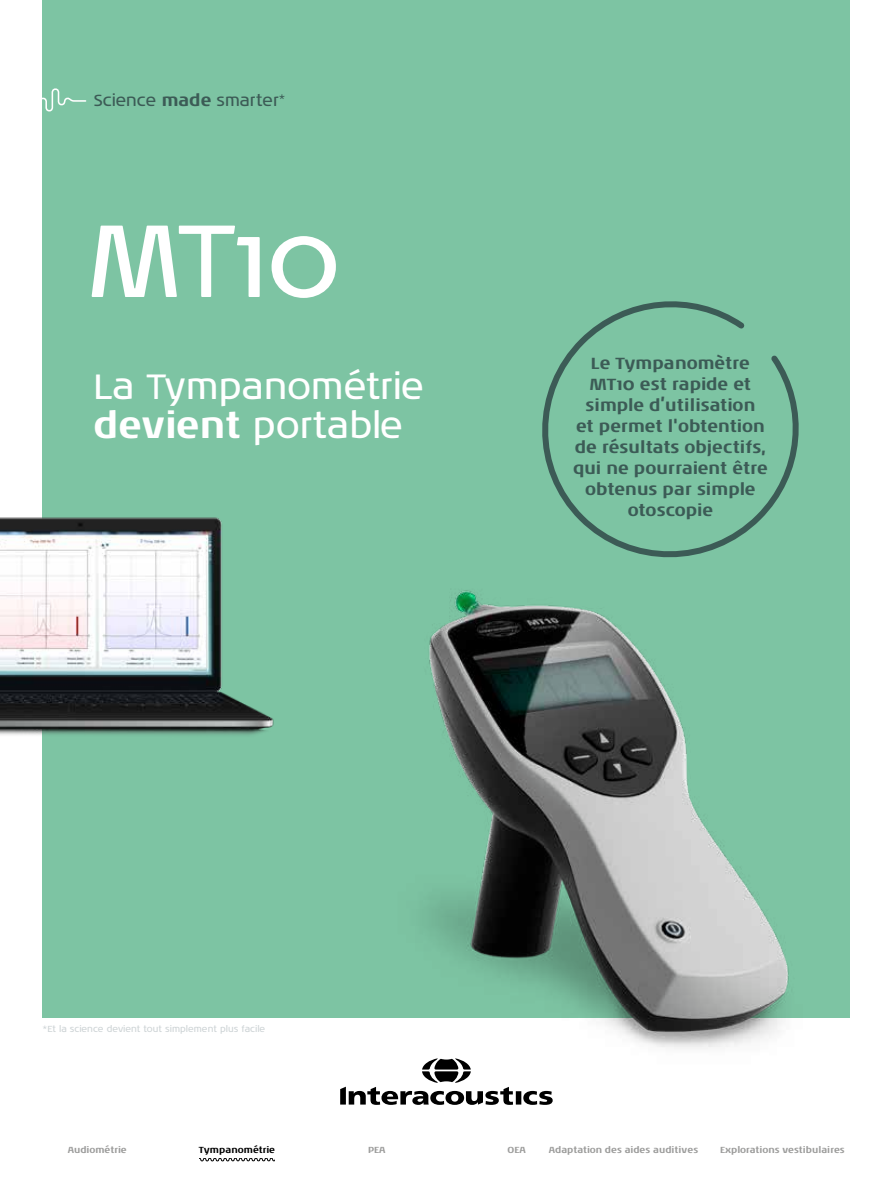
<style>
.page{position:relative;width:893px;height:1188px;background:#fff}
.page>*{position:absolute;margin:0;border:0;box-sizing:border-box;transform-origin:0 0}
.t1{font:105px "Noa LT Pro";color:#fff}
.t2{font:36px/39px "Noa LT Pro";color:#fff}
.t3{font:700 16.5px/21px "Noa LT Pro";color:#3c5b56;text-align:center}
.t4{font:16.5px "Noa LT Pro";color:#3c5b56}
.t5{font:700 9px "Noa LT Pro";color:#9d9d9c}
.t6{font:9px "Noa LT Pro";color:#ced4d6}
.t7{font:700 9px "Noa LT Pro";color:#000}
.s1{font-weight:700}
</style>
<div class="page">
<div style="left:43px;top:0;width:807px;height:1018px;background:#7dc4a3"></div>
<svg style="left:340px;top:1082px;width:213px;height:23px"></svg>
<svg style="left:542px;top:301px;width:257px;height:202px"></svg>
<img style="left:422px;top:503px;width:367px;height:579px">
<img style="left:0;top:513px;width:274px;height:243px">
<svg style="left:199px;top:1158px;width:76px;height:3px"></svg>
<svg style="left:42px;top:88px;width:45px;height:24px"></svg>
<p class="t4" style="left:94px;top:89px;width:193px">Science <span class="s1">made</span> smarter<sup>*</sup></p>
<h1 class="t1" style="left:86px;top:188px;width:255px">MT10</h1>
<h2 class="t2" style="left:94px;top:366px;width:332px">La Tympanométrie <span class="s1">devient</span> portable</h2>
<p class="t3" style="left:573px;top:351px;width:196px">Le Tympanomètre<br>MT10 est rapide et simple d’utilisation<br>et permet l'obtention de résultats objectifs, qui ne pourraient être obtenus par simple otoscopie</p>
<p class="t6" style="left:43px;top:1022px;width:224px">*Et la science devient tout simplement plus facile</p>
<p class="t5" style="left:68px;top:1142px;width:60px">Audiométrie</p>
<p class="t7" style="left:199px;top:1142px;width:78px">Tympanométrie</p>
<p class="t5" style="left:368px;top:1142px;width:19px">PEA</p>
<p class="t5" style="left:507px;top:1142px;width:20px">OEA</p>
<p class="t5" style="left:549px;top:1142px;width:151px">Adaptation des aides auditives</p>
<p class="t5" style="left:720px;top:1142px;width:126px">Explorations vestibulaires</p>
</div>
